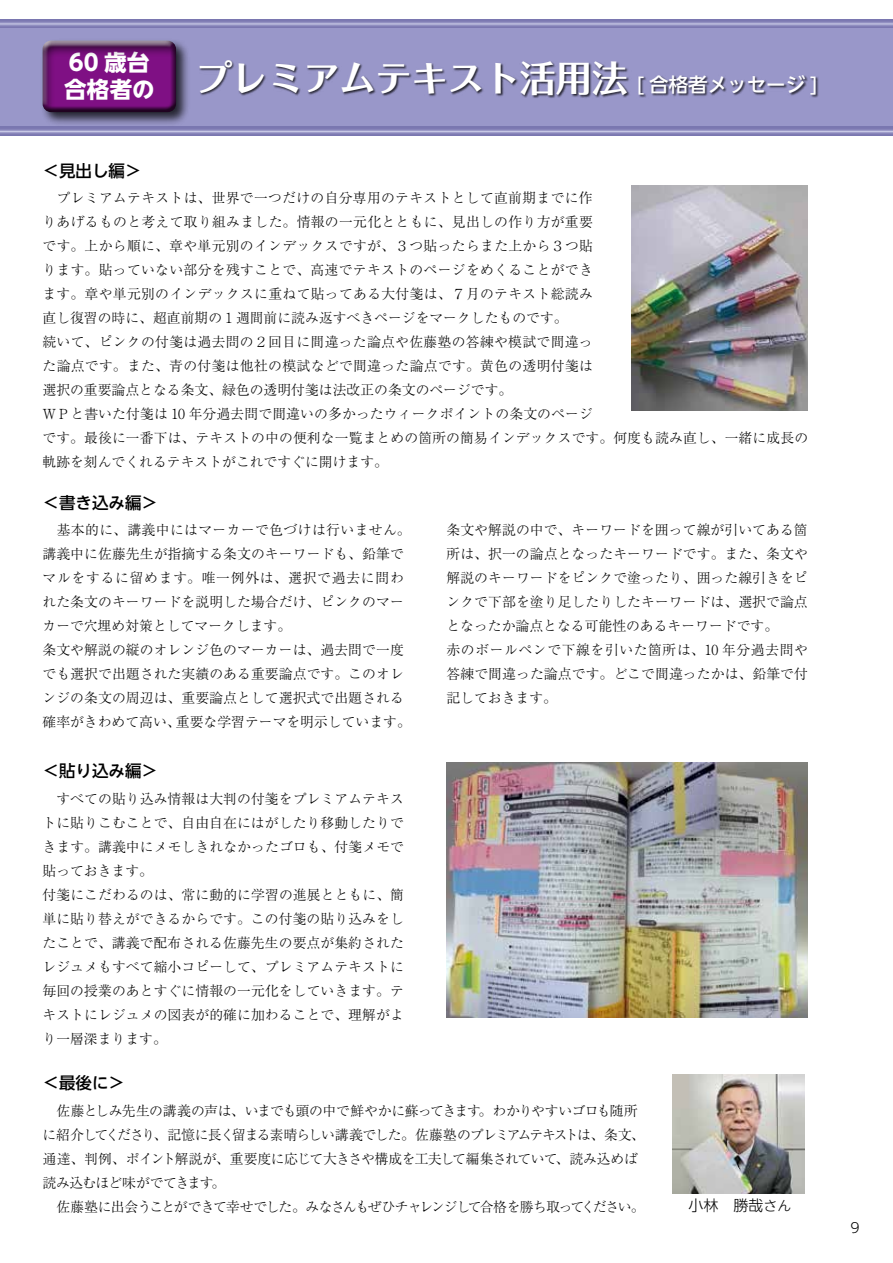
<style>
.page{position:relative;width:893px;height:1263px;background:#fff}
.page>*{position:absolute;margin:0;border:0;box-sizing:border-box;transform-origin:0 0}
.t1{font:700 36px "Folk Pro";color:#fff}
.t2{font:700 22.5px/27px "UD Shin Go NT Pro";letter-spacing:.01em;color:#fff}
.t3{font:500 16.5px "UD Shin Go NT Pro";color:#000}
.t4{font:300 15px "UD Shin Go NT Pro";color:#000}
.t5{font:300 13.8px/24px "Ryumin Pr 6";letter-spacing:.005em;color:#000}
.t6{font:300 13.8px/24px "Ryumin Pr 6";letter-spacing:-.055em;color:#000}
.t7{font:300 13.8px "UD Shin Go NT Pro";color:#000}
.s1{font-family:"UD Shin Go NT Pro";font-weight:500;font-size:19.5px}
.s2{font-size:13.8px}
</style>
<div class="page">
<div style="left:0;top:20px;width:893px;height:115px;background:#9997c9"></div>
<svg style="left:0;top:19px;width:893px;height:9px"></svg>
<svg style="left:0;top:127px;width:893px;height:8px"></svg>
<div style="left:199px;top:60px;width:620px;height:39px;background:#000;opacity:.75"></div>
<div style="left:40px;top:38px;width:150px;height:88px;background:#000;opacity:.75"></div>
<div style="left:42px;top:41px;width:141px;height:72px;background:#000;opacity:.75"></div>
<img style="left:631px;top:185px;width:177px;height:225px">
<img style="left:446px;top:763px;width:362px;height:255px">
<img style="left:672px;top:1075px;width:132px;height:119px">
<h2 class="t2" style="left:64px;top:49px;width:92px">60 歳台合格者の</h2>
<h1 class="t1" style="left:196px;top:48px;width:623px">プレミアムテキスト活用法 <span class="s1">[ 合格者メッセージ ]</span></h1>
<p class="t3" style="left:43px;top:157px;width:100px">＜見出し編＞</p>
<p class="t5" style="left:43px;top:185px;width:767px">　プレミアムテキストは、世界で一つだけの自分専用のテキストとして直前期までに作<br>りあげるものと考えて取り組みました。情報の一元化とともに、見出しの作り方が重要<br>です。上から順に、章や単元別のインデックスですが、３つ貼ったらまた上から３つ貼<br>ります。貼っていない部分を残すことで、高速でテキストのページをめくることができ<br>ます。章や単元別のインデックスに重ねて貼ってある大付箋は、７月のテキスト総読み<br>直し復習の時に、超直前期の１週間前に読み返すべきページをマークしたものです。<br>続いて、ピンクの付箋は過去問の２回目に間違った論点や佐藤塾の答練や模試で間違っ<br>た論点です。また、青の付箋は他社の模試などで間違った論点です。黄色の透明付箋は<br>選択の重要論点となる条文、緑色の透明付箋は法改正の条文のページです。<br>ＷＰと書いた付箋は 10 年分過去問で間違いの多かったウィークポイントの条文のページ<br>です。最後に一番下は、テキストの中の便利な一覧まとめの箇所の簡易インデックスです。何度も読み直し、一緒に成長の軌跡を刻んでくれるテキストがこれですぐに開けます。</p>
<p class="t3" style="left:43px;top:490px;width:117px">＜書き込み編＞</p>
<p class="t5" style="left:43px;top:517px;width:370px">　基本的に、講義中にはマーカーで色づけは行いません。講義中に佐藤先生が指摘する条文のキーワードも、鉛筆でマルをするに留めます。唯一例外は、選択で過去に問われた条文のキーワードを説明した場合だけ、ピンクのマーカーで穴埋め対策としてマークします。<br>条文や解説の縦のオレンジ色のマーカーは、過去問で一度でも選択で出題された実績のある重要論点です。このオレンジの条文の周辺は、重要論点として選択式で出題される確率がきわめて高い、重要な学習テーマを明示しています。</p>
<p class="t5" style="left:446px;top:517px;width:363px">条文や解説の中で、キーワードを囲って線が引いてある箇所は、択一の論点となったキーワードです。また、条文や解説のキーワードをピンクで塗ったり、囲った線引きをピンクで下部を塗り足したりしたキーワードは、選択で論点となったか論点となる可能性のあるキーワードです。<br>赤のボールペンで下線を引いた箇所は、10 年分過去問や答練で間違った論点です。どこで間違ったかは、鉛筆で付記しておきます。</p>
<p class="t3" style="left:43px;top:758px;width:117px">＜貼り込み編＞</p>
<p class="t5" style="left:43px;top:786px;width:363px">　すべての貼り込み情報は大判の付箋をプレミアムテキストに貼りこむことで、自由自在にはがしたり移動したりできます。講義中にメモしきれなかったゴロも、付箋メモで貼っておきます。<br>付箋にこだわるのは、常に動的に学習の進展とともに、簡単に貼り替えができるからです。この付箋の貼り込みをしたことで、講義で配布される佐藤先生の要点が集約されたレジュメもすべて縮小コピーして、プレミアムテキストに毎回の授業のあとすぐに情報の一元化をしていきます。テキストにレジュメの図表が的確に加わることで、理解がより一層深まります。</p>
<p class="t3" style="left:43px;top:1070px;width:84px">＜最後に＞</p>
<p class="t6" style="left:43px;top:1098px;width:604px">　佐藤としみ先生の講義の声は、いまでも頭の中で鮮やかに蘇ってきます。わかりやすいゴロも随所に紹介してくださり、記憶に長く留まる素晴らしい講義でした。佐藤塾のプレミアムテキストは、条文、通達、判例、ポイント解説が、重要度に応じて大きさや構成を工夫して編集されていて、読み込めば読み込むほど味がでてきます。<br>　佐藤塾に出会うことができて幸せでした。みなさんもぜひチャレンジして合格を勝ち取ってください。</p>
<p class="t4" style="left:689px;top:1193px;width:104px">小林　勝哉<span class="s2">さん</span></p>
<p class="t7" style="left:850px;top:1216px;width:11px">9</p>
</div>
